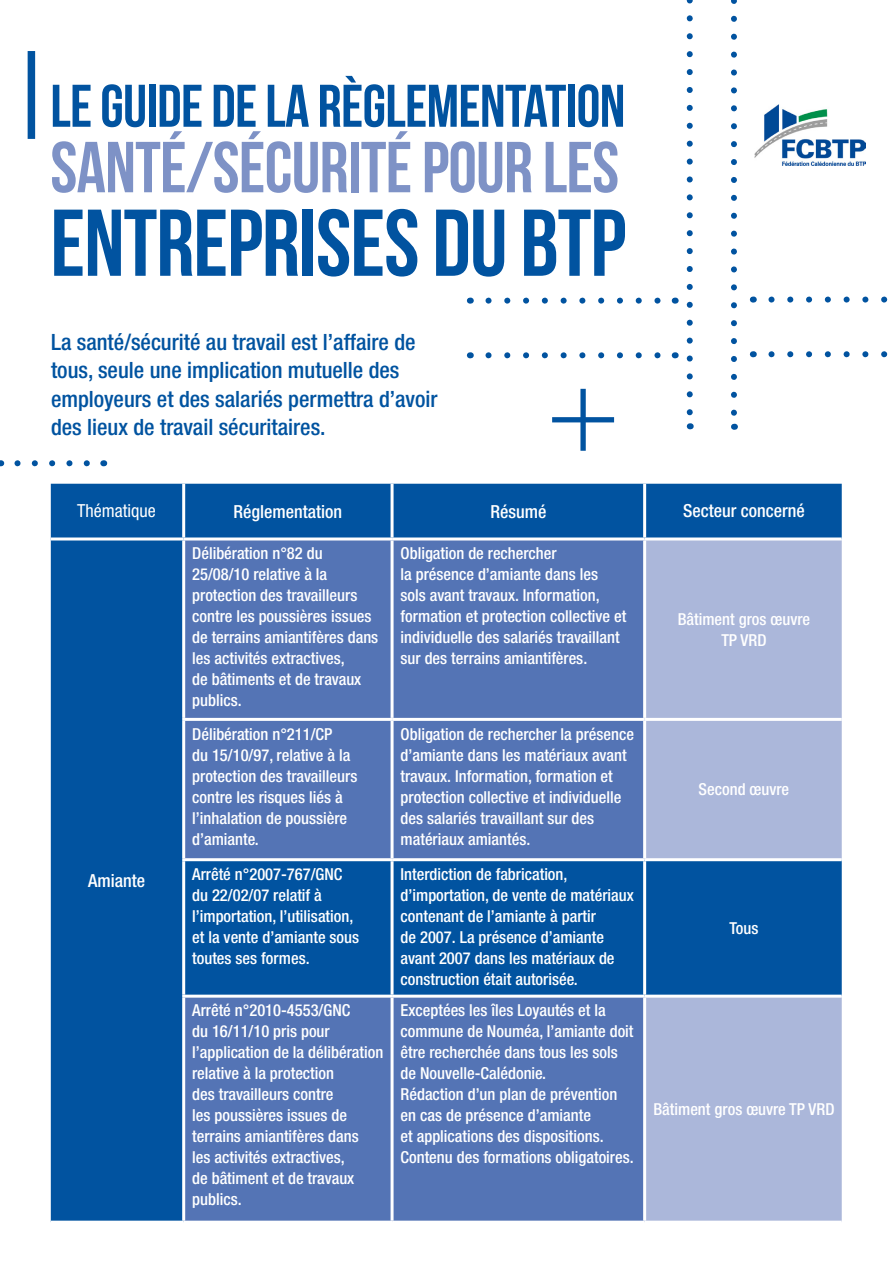
<style>
.page{position:relative;width:893px;height:1263px;background:#fff}
.page>*{position:absolute;margin:0;border:0;box-sizing:border-box;transform-origin:0 0}
.t1{font:94.5px "Bebas Neue";letter-spacing:-.01em;color:#0153a0}
.t2{font:72px "Bebas Neue";letter-spacing:-.01em;color:#7e92c6}
.t3{font:60px "Bebas Neue";letter-spacing:-.01em;color:#0153a0}
.t4{font:500 condensed 22.5px/28.5px "Helvetica Neue LT Std";color:#0153a0}
.t5{font:500 condensed 18px "Helvetica Neue LT Std";color:#fff}
.t6{font:condensed 18px "Helvetica Neue LT Std";color:#fff}
.t7{font:500 condensed 16.5px/21px "Helvetica Neue LT Std";color:#fff}
</style>
<div class="page">
<img style="left:755px;top:105px;width:111px;height:60px">
<svg style="left:731px;top:0;width:6px;height:416px"></svg>
<svg style="left:687px;top:0;width:6px;height:416px"></svg>
<svg style="left:771px;top:297px;width:117px;height:6px"></svg>
<svg style="left:488px;top:298px;width:173px;height:6px"></svg>
<svg style="left:771px;top:351px;width:117px;height:6px"></svg>
<svg style="left:488px;top:352px;width:173px;height:6px"></svg>
<div style="left:28px;top:51px;width:7px;height:88px;background:#0153a0"></div>
<div style="left:552px;top:417px;width:62px;height:5px;background:#0153a0"></div>
<div style="left:580px;top:389px;width:6px;height:62px;background:#0153a0"></div>
<svg style="left:17px;top:460px;width:73px;height:6px"></svg>
<div style="left:51px;top:484px;width:791px;height:737px;background:#0153a0"></div>
<svg style="left:185px;top:540px;width:458px;height:681px;background:#446db1"></svg>
<svg style="left:646px;top:540px;width:196px;height:681px;background:#89a3ce"></svg>
<hr style="left:643px;top:484px;width:3px;height:53px;background:#fff">
<hr style="left:182px;top:540px;width:3px;height:178px;background:#fff">
<hr style="left:182px;top:718px;width:210px;height:3px;background:#fff">
<hr style="left:182px;top:721px;width:3px;height:137px;background:#fff">
<hr style="left:182px;top:858px;width:210px;height:3px;background:#fff">
<hr style="left:182px;top:861px;width:3px;height:134px;background:#fff">
<hr style="left:182px;top:995px;width:210px;height:3px;background:#fff">
<hr style="left:182px;top:998px;width:3px;height:223px;background:#fff">
<hr style="left:392px;top:537px;width:253px;height:3px;background:#fff">
<hr style="left:391px;top:540px;width:3px;height:178px;background:#fff">
<hr style="left:645px;top:537px;width:197px;height:3px;background:#fff">
<hr style="left:643px;top:540px;width:3px;height:178px;background:#fff">
<hr style="left:391px;top:721px;width:3px;height:137px;background:#fff">
<hr style="left:643px;top:721px;width:3px;height:137px;background:#fff">
<hr style="left:391px;top:861px;width:3px;height:134px;background:#fff">
<hr style="left:643px;top:861px;width:3px;height:134px;background:#fff">
<hr style="left:391px;top:998px;width:3px;height:223px;background:#fff">
<hr style="left:643px;top:998px;width:3px;height:223px;background:#fff">
<hr style="left:392px;top:718px;width:253px;height:3px;background:#fff">
<hr style="left:645px;top:718px;width:197px;height:3px;background:#fff">
<hr style="left:392px;top:858px;width:253px;height:3px;background:#fff">
<hr style="left:645px;top:858px;width:197px;height:3px;background:#fff">
<hr style="left:392px;top:995px;width:253px;height:3px;background:#fff">
<hr style="left:645px;top:995px;width:197px;height:3px;background:#fff">
<hr style="left:391px;top:484px;width:3px;height:53px;background:#fff">
<hr style="left:184px;top:537px;width:208px;height:3px;background:#fff">
<hr style="left:182px;top:484px;width:3px;height:53px;background:#fff">
<hr style="left:51px;top:537px;width:133px;height:3px;background:#fff">
<p class="t3" style="left:50px;top:73px;width:576px">LE GUIDE DE LA RÈGLEMENTATION</p>
<p class="t2" style="left:50px;top:128px;width:570px">SANTÉ/SÉCURITÉ POUR LES</p>
<p class="t1" style="left:50px;top:191px;width:577px">ENTREPRISES DU BTP</p>
<p class="t4" style="left:51px;top:327px;width:388px">La santé/sécurité au travail est l’affaire de tous, seule une implication mutuelle des employeurs et des salariés permettra d’avoir des lieux de travail sécuritaires.</p>
<p class="t6" style="left:77px;top:500px;width:80px">Thématique</p>
<p class="t5" style="left:234px;top:501px;width:110px">Réglementation</p>
<p class="t5" style="left:490px;top:501px;width:57px">Résumé</p>
<p class="t5" style="left:683px;top:500px;width:123px">Secteur concerné</p>
<p class="t5" style="left:88px;top:870px;width:58px">Amiante</p>
<p class="t7" style="left:192px;top:543px;width:188px">Délibération n°82 du<br>25/08/10 relative à la protection des travailleurs contre les poussières issues de terrains amiantifères dans les activités extractives,<br>de bâtiments et de travaux publics.</p>
<p class="t7" style="left:401px;top:543px;width:157px">Obligation de rechercher</p>
<p class="t7" style="left:401px;top:564px;width:227px">la présence d’amiante dans les sols avant travaux. Information, formation et protection collective et individuelle des salariés travaillant sur des terrains amiantifères.</p>
<p class="t7" style="left:192px;top:723px;width:167px">Délibération n°211/CP<br>du 15/10/97, relative à la protection des travailleurs contre les risques liés à l’inhalation de poussière d’amiante.</p>
<p class="t7" style="left:401px;top:723px;width:235px">Obligation de rechercher la présence d’amiante dans les matériaux avant travaux. Information, formation et protection collective et individuelle des salariés travaillant sur des matériaux amiantés.</p>
<p class="t7" style="left:192px;top:863px;width:169px">Arrêté n°2007-767/GNC du 22/02/07 relatif à l’importation, l’utilisation, et la vente d’amiante sous toutes ses formes.</p>
<p class="t7" style="left:401px;top:863px;width:235px">Interdiction de fabrication, d’importation, de vente de matériaux contenant de l’amiante à partir<br>de 2007. La présence d’amiante avant 2007 dans les matériaux de construction était autorisée.</p>
<p class="t7" style="left:192px;top:1000px;width:193px">Arrêté n°2010-4553/GNC<br>du 16/11/10 pris pour l’application de la délibération relative à la protection<br>des travailleurs contre<br>les poussières issues de terrains amiantifères dans<br>les activités extractives,<br>de bâtiment et de travaux publics.</p>
<p class="t7" style="left:401px;top:1000px;width:234px">Exceptées les îles Loyautés et la commune de Nouméa, l’amiante doit être recherchée dans tous les sols de Nouvelle-Calédonie.</p>
<p class="t7" style="left:401px;top:1084px;width:235px">Rédaction d’un plan de prévention en cas de présence d’amiante<br>et applications des dispositions.<br>Contenu des formations obligatoires.</p>
<p class="t7" style="left:678px;top:608px;width:134px">Bâtiment gros œuvre</p>
<p class="t7" style="left:721px;top:629px;width:47px">TP VRD</p>
<p class="t7" style="left:699px;top:779px;width:92px">Second œuvre</p>
<p class="t7" style="left:729px;top:917px;width:31px">Tous</p>
<p class="t7" style="left:653px;top:1098px;width:183px">Bâtiment gros œuvre TP VRD</p>
</div>
